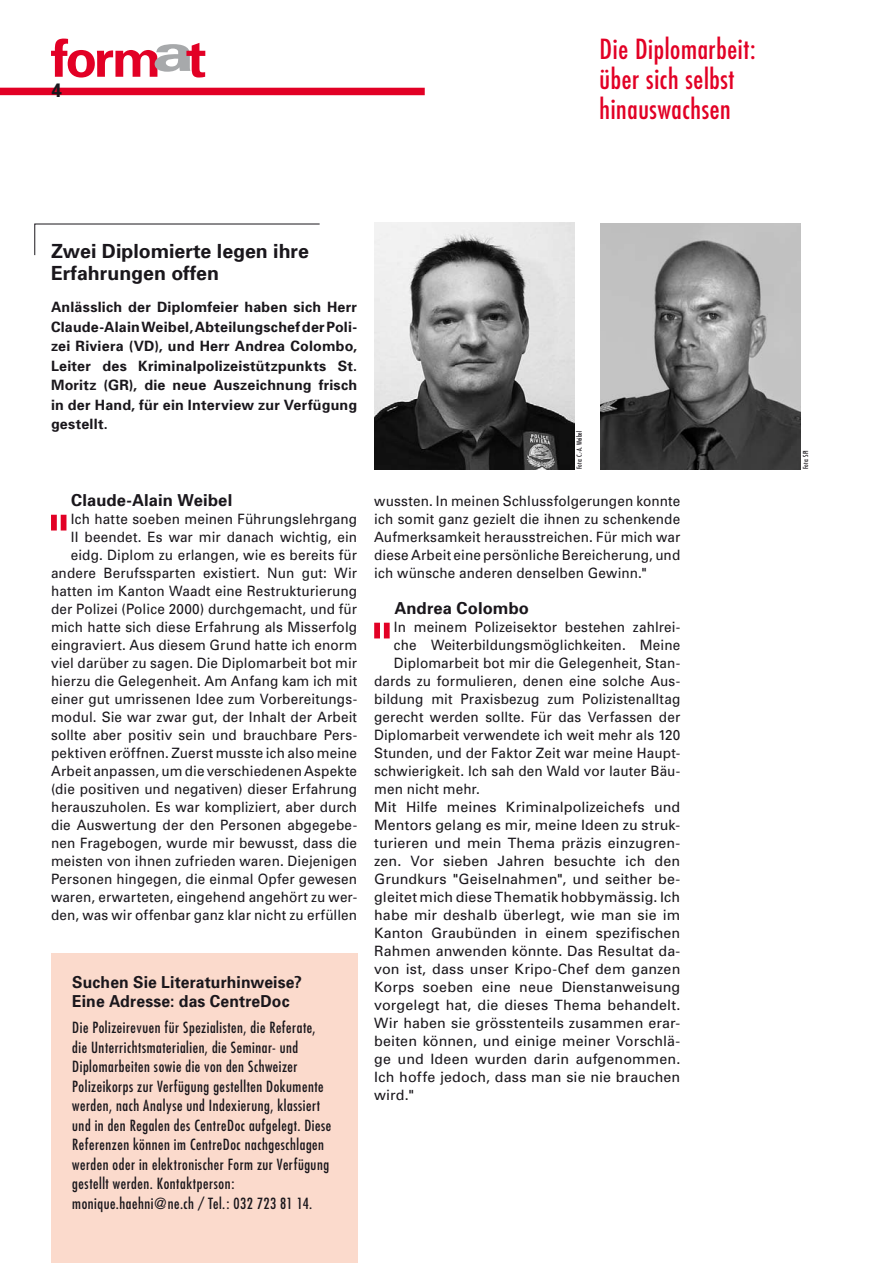
<style>
.page{position:relative;width:893px;height:1263px;background:#fff}
.page>*{position:absolute;margin:0;border:0;box-sizing:border-box;transform-origin:0 0}
.t1{font:64.05px "Univers";color:#e20025;scale:.95 1}
.t2{font:condensed 27px/30px "Futura";letter-spacing:.025em;color:#e20025}
.t3{font:700 19.5px/22.5px "Univers";color:#1a171c}
.t4{font:700 16.5px/19.5px "Univers";letter-spacing:.01em;color:#1a171c;scale:.95 1}
.t5{font:700 16.5px "Univers";letter-spacing:.01em;color:#1a171c}
.t6{font:condensed 15px/19.5px "Futura";letter-spacing:.035em;color:#1a171c}
.t7{font:14.25px/18px "Univers";letter-spacing:.01em;color:#1a171c;text-align:right;scale:.95 1}
.t8{font:14.25px "Univers";letter-spacing:.01em;color:#1a171c}
.t9{font:700 14.25px/19.5px "Univers";letter-spacing:.015em;color:#1a171c;text-align:justify}
.t10{font:condensed 6.75px "Futura";letter-spacing:.015em;color:#1a171c}
</style>
<div class="page">
<div style="left:0;top:88px;width:425px;height:7px;background:#e20025"></div>
<svg style="left:51px;top:39px;width:154px;height:39px"></svg>
<svg style="left:34px;top:223px;width:286px;height:33px"></svg>
<div style="left:51px;top:954px;width:306px;height:309px;background:#fbdacc"></div>
<img style="left:601px;top:223px;width:200px;height:247px">
<img style="left:375px;top:222px;width:199px;height:247px">
<h3 class="t3" style="left:51px;top:78px;width:12px">4</h3>
<h2 class="t2" style="left:600px;top:34px;width:158px">Die Diplomarbeit: über sich selbst hinauswachsen</h2>
<h3 class="t3" style="left:51px;top:239px;width:260px">Zwei Diplomierte legen ihre<br>Erfahrungen offen</h3>
<p class="t9" style="left:51px;top:297px;width:308px">Anlässlich der Diplomfeier haben sich Herr Claude-Alain Weibel, Abteilungschef der Poli&shy;zei Riviera (VD), und Herr Andrea Colombo, Leiter des Kriminalpolizeistützpunkts St.<br>Moritz (GR), die neue Auszeichnung frisch in der Hand, für ein Interview zur Verfügung gestellt.</p>
<p class="t5" style="left:71px;top:490px;width:163px">Claude-Alain Weibel</p>
<p class="t7" style="left:51px;top:510px;width:324px">Ich hatte soeben meinen Führungslehrgang<br>II beendet. Es war mir danach wichtig, ein eidg. Diplom zu erlangen, wie es bereits für andere Berufssparten existiert. Nun gut: Wir hatten im Kanton Waadt eine Restrukturierung der Polizei (Police 2000) durchgemacht, und für mich hatte sich diese Erfahrung als Misserfolg eingraviert. Aus diesem Grund hatte ich enorm viel darüber zu sagen. Die Diplomarbeit bot mir hierzu die Gelegenheit. Am Anfang kam ich mit einer gut umrissenen Idee zum Vorbereitungs&shy;modul. Sie war zwar gut, der Inhalt der Arbeit sollte aber positiv sein und brauchbare Pers&shy;pektiven eröffnen. Zuerst musste ich also meine Arbeit anpassen, um die verschiedenen Aspekte (die positiven und negativen) dieser Erfahrung herauszuholen. Es war kompliziert, aber durch die Auswertung der den Personen abgegebe&shy;nen Fragebogen, wurde mir bewusst, dass die meisten von ihnen zufrieden waren. Diejenigen Personen hingegen, die einmal Opfer gewesen waren, erwarteten, eingehend angehört zu wer&shy;den, was wir offenbar ganz klar nicht zu erfüllen</p>
<h1 class="t1" style="left:47px;top:497px;width:27px">"</h1>
<p class="t4" style="left:72px;top:971px;width:243px">Suchen Sie Literaturhinweise?<br>Eine Adresse: das CentreDoc</p>
<p class="t6" style="left:72px;top:1017px;width:261px">Die Polizeirevuen für Spezialisten, die Referate, die Unterrichtsmaterialien, die Seminar- und Diplomarbeiten sowie die von den Schweizer Polizeikorps zur Verfügung gestellten Dokumente werden, nach Analyse und Indexierung, klassiert und in den Regalen des CentreDoc aufgelegt. Diese Referenzen können im CentreDoc nachgeschlagen werden oder in elektronischer Form zur Verfügung gestellt werden. Kontaktperson: monique.haehni@ne.ch / Tel.: 032 723 81 14.</p>
<p class="t10" style="left:575px;top:469px;width:40px;rotate:-90deg">Foto: C.-A. Weibel</p>
<p class="t7" style="left:374px;top:492px;width:324px;text-align:justify">wussten. In meinen Schlussfolgerungen konnte ich somit ganz gezielt die ihnen zu schenkende Aufmerksamkeit herausstreichen. Für mich war diese Arbeit eine persönliche Bereicherung, und ich wünsche anderen denselben Gewinn."</p>
<p class="t5" style="left:394px;top:598px;width:136px">Andrea Colombo</p>
<h1 class="t1" style="left:370px;top:605px;width:27px">"</h1>
<p class="t7" style="left:394px;top:618px;width:303px">In meinem Polizeisektor bestehen zahlrei-</p>
<p class="t7" style="left:394px;top:636px;width:303px">che Weiterbildungsmöglichkeiten. Meine</p>
<p class="t7" style="left:394px;top:654px;width:303px">Diplomarbeit bot mir die Gelegenheit, Stan-</p>
<p class="t7" style="left:374px;top:672px;width:324px">dards zu formulieren, denen eine solche Aus-</p>
<p class="t7" style="left:374px;top:690px;width:324px">bildung mit Praxisbezug zum Polizistenalltag</p>
<p class="t7" style="left:374px;top:708px;width:324px">gerecht werden sollte. Für das Verfassen der</p>
<p class="t7" style="left:374px;top:726px;width:324px">Diplomarbeit verwendete ich weit mehr als 120</p>
<p class="t7" style="left:374px;top:744px;width:324px">Stunden, und der Faktor Zeit war meine Haupt-</p>
<p class="t7" style="left:374px;top:762px;width:324px">schwierigkeit. Ich sah den Wald vor lauter Bäu-</p>
<p class="t7" style="left:374px;top:780px;width:113px">men nicht mehr.</p>
<p class="t8" style="left:374px;top:798px;width:308px">Mit Hilfe meines Kriminalpolizeichefs und</p>
<p class="t8" style="left:374px;top:816px;width:308px">Mentors gelang es mir, meine Ideen zu struk-</p>
<p class="t8" style="left:374px;top:834px;width:308px">turieren und mein Thema präzis einzugren-</p>
<p class="t8" style="left:374px;top:852px;width:308px">zen. Vor sieben Jahren besuchte ich den</p>
<p class="t8" style="left:374px;top:870px;width:308px">Grundkurs "Geiselnahmen", und seither be-</p>
<p class="t8" style="left:374px;top:888px;width:308px">gleitet mich diese Thematik hobbymässig. Ich</p>
<p class="t8" style="left:374px;top:906px;width:308px">habe mir deshalb überlegt, wie man sie im</p>
<p class="t8" style="left:374px;top:924px;width:308px">Kanton Graubünden in einem spezifischen</p>
<p class="t8" style="left:374px;top:942px;width:308px">Rahmen anwenden könnte. Das Resultat da-</p>
<p class="t8" style="left:374px;top:960px;width:308px">von ist, dass unser Kripo-Chef dem ganzen</p>
<p class="t8" style="left:374px;top:978px;width:308px">Korps soeben eine neue Dienstanweisung</p>
<p class="t8" style="left:374px;top:996px;width:308px">vorgelegt hat, die dieses Thema behandelt.</p>
<p class="t8" style="left:374px;top:1014px;width:308px">Wir haben sie grösstenteils zusammen erar-</p>
<p class="t8" style="left:374px;top:1032px;width:308px">beiten können, und einige meiner Vorschlä-</p>
<p class="t8" style="left:374px;top:1050px;width:308px">ge und Ideen wurden darin aufgenommen.</p>
<p class="t8" style="left:374px;top:1068px;width:308px">Ich hoffe jedoch, dass man sie nie brauchen</p>
<p class="t8" style="left:374px;top:1086px;width:41px">wird."</p>
<p class="t10" style="left:801px;top:469px;width:20px;rotate:-90deg">Foto: SPI</p>
</div>
